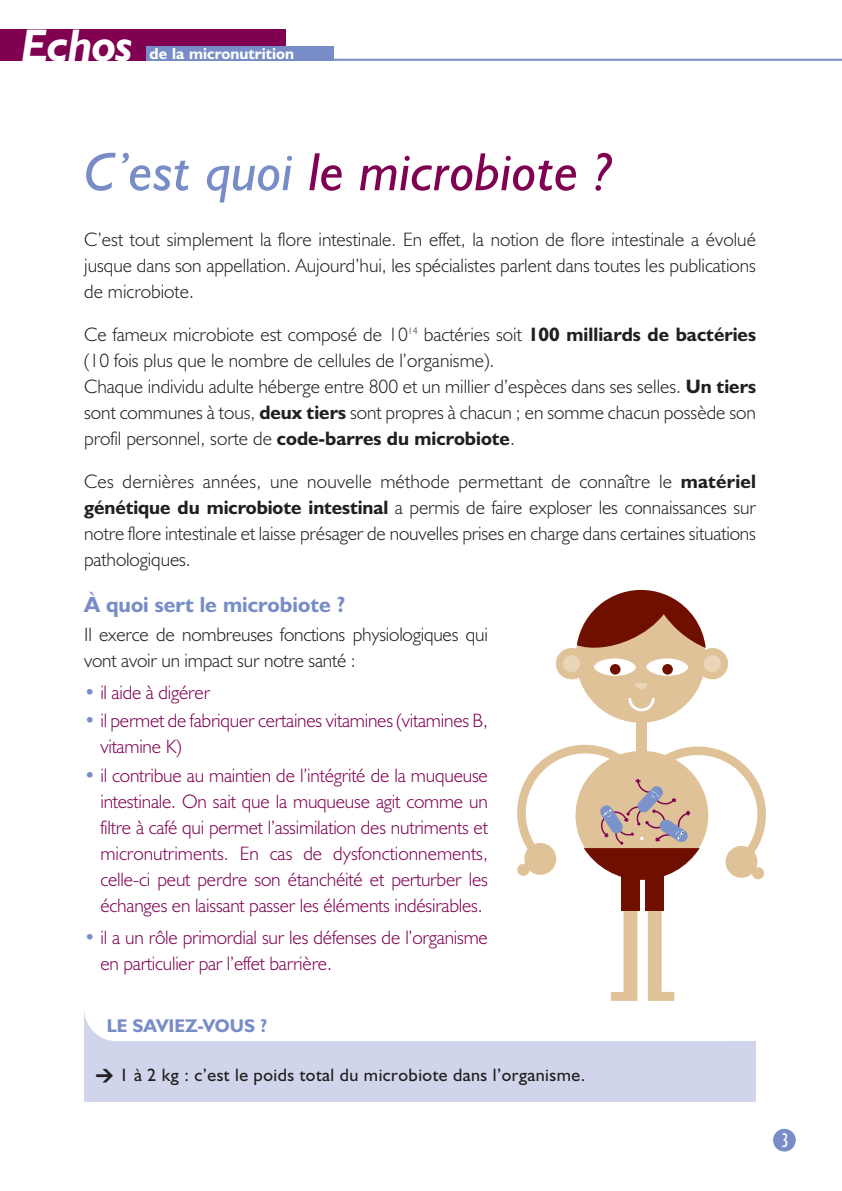
<style>
.page{position:relative;width:842px;height:1191px;background:#fff}
.page>*{position:absolute;margin:0;border:0;box-sizing:border-box;transform-origin:0 0}
.t1{font:italic 54px "Humanist 521 BT";color:#800051}
.t2{font:italic 700 46px "Humanist 521 BT";letter-spacing:-.015em;color:#fff}
.t3{font:700 22px "Humanist 521 BT";color:#788dc7}
.t4{font:condensed 20px "Humanist 521 BT";color:#fff}
.t5{font:300 19.6px/26px "Humanist 521 BT";color:#231f20;text-align:justify}
.t6{font:300 19.6px/26px "Humanist 521 BT";letter-spacing:-.01em;color:#800051}
.t7{font:700 18.4px "Humanist 521 BT";color:#788dc7}
.t8{font:18px "Humanist 521 BT";letter-spacing:.025em;color:#231f20}
.t9{font:700 16px "Humanist 521 BT";color:#fff}
.s1{color:#788dc7}
.s2{font-weight:700}
.s3{font-family:"DIN";font-weight:900}
</style>
<div class="page">
<div style="left:84px;top:1010px;width:46px;height:91px;background:#d0d5eb"></div>
<hr style="left:0;top:59px;width:842px;height:2px;background:#788dc7">
<div style="left:0;top:30px;width:285px;height:31px;background:#800051"></div>
<div style="left:146px;top:47px;width:187px;height:14px;background:#788dc7"></div>
<div style="left:773px;top:1128px;width:23px;height:23px;background:#788dc7;border-radius:50%"></div>
<div style="left:84px;top:1041px;width:672px;height:60px;background:#d0d5eb"></div>
<div style="left:84px;top:976px;width:672px;height:65px;background:#fff;border-radius:32px"></div>
<div style="left:636px;top:709px;width:11px;height:45px;background:#dfc298"></div>
<svg style="left:517px;top:744px;width:249px;height:256px"></svg>
<svg style="left:556px;top:590px;width:172px;height:133px"></svg>
<h2 class="t2" style="left:22px;top:29px;width:112px">Echos</h2>
<p class="t9" style="left:150px;top:48px;width:146px">de la micronutrition</p>
<h1 class="t1" style="left:84px;top:151px;width:529px"><span class="s1">C’est quoi</span> le microbiote ?</h1>
<p class="t5" style="left:84px;top:228px;width:673px">C’est tout simplement la flore intestinale. En effet, la notion de flore intestinale a évolué jusque dans son appellation. Aujourd’hui, les spécialistes parlent dans toutes les publications de microbiote.</p>
<p class="t5" style="left:84px;top:323px;width:673px;text-align:left">Ce fameux microbiote est composé de 10<sup>14</sup> bactéries soit <span class="s2">100 milliards de bactéries </span>(10 fois plus que le nombre de cellules de l’organisme).<br>Chaque individu adulte héberge entre 800 et un millier d’espèces dans ses selles. <span class="s2">Un tiers </span>sont communes à tous, <span class="s2">deux tiers</span> sont propres à chacun ; en somme chacun possède son profil personnel, sorte de <span class="s2">code-barres du microbiote</span>.</p>
<p class="t5" style="left:84px;top:470px;width:673px">Ces dernières années, une nouvelle méthode permettant de connaître le <span class="s2">matériel génétique du microbiote intestinal</span> a permis de faire exploser les connaissances sur notre flore intestinale et laisse présager de nouvelles prises en charge dans certaines situations pathologiques.</p>
<p class="t3" style="left:84px;top:596px;width:263px">À quoi sert le microbiote ?</p>
<p class="t5" style="left:84px;top:623px;width:405px">Il exerce de nombreuses fonctions physiologiques qui vont avoir un impact sur notre santé :</p>
<p class="t6" style="left:84px;top:681px;width:127px"><span class="s1">•</span> il aide à digérer</p>
<p class="t6" style="left:100px;top:709px;width:389px;text-indent:-16px"><span class="s1">•</span> il permet de fabriquer certaines vitamines (vitamines B, vitamine K)</p>
<p class="t6" style="left:100px;top:764px;width:389px;text-align:justify;text-indent:-16px"><span class="s1">•</span> il contribue au maintien de l’intégrité de la muqueuse intestinale. On sait que la muqueuse agit comme un filtre à café qui permet l’assimilation des nutriments et micronutriments. En cas de dysfonctionnements, celle-ci peut perdre son étanchéité et perturber les échanges en laissant passer les éléments indésirables.</p>
<p class="t6" style="left:100px;top:926px;width:389px;text-indent:-16px"><span class="s1">•</span> il a un rôle primordial sur les défenses de l’organisme en particulier par l’effet barrière.</p>
<p class="t7" style="left:107px;top:1018px;width:162px">LE SAVIEZ-VOUS ?</p>
<p class="t8" style="left:95px;top:1068px;width:491px"><span class="s3">&gt;</span> 1 à 2 kg : c’est le poids total du microbiote dans l’organisme.</p>
<p class="t4" style="left:782px;top:1132px;width:8px">3</p>
</div>
